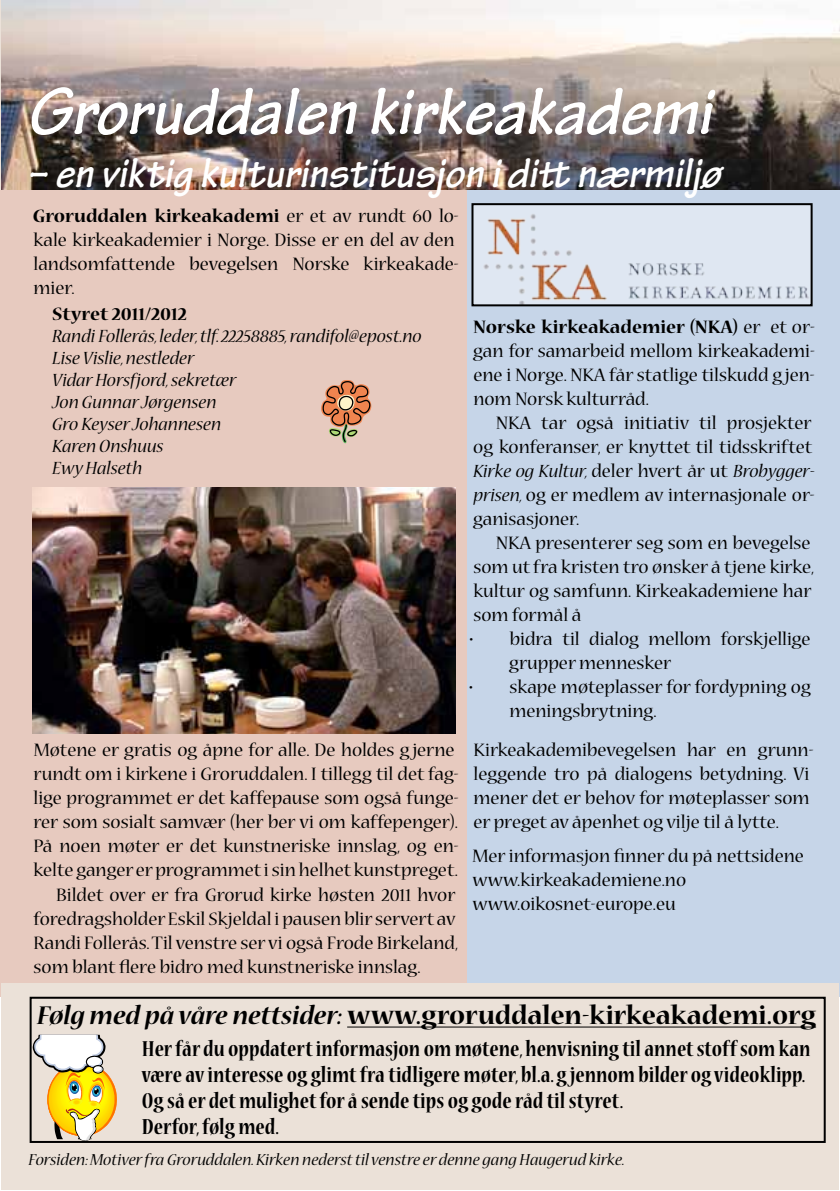
<style>
.page{position:relative;width:840px;height:1191px;background:#fff}
.page>*{position:absolute;margin:0;border:0;box-sizing:border-box;transform-origin:0 0}
.t1{font:italic 700 70px "Tekton Pro";color:#fff}
.t2{font:italic 700 44px "Tekton Pro";color:#fff}
.t3{font:700 29px "Nueva Std";color:#000}
.t4{font:700 condensed 24px/26px "Nueva Std";color:#000}
.t5{font:20px/24px "Nueva Std";color:#000}
.t6{font:italic 20px/22px "Nueva Std";color:#000}
.t7{font:700 20px "Nueva Std";color:#000}
.t8{font:italic 18px "Nueva Std";color:#000}
.s1{font-weight:700}
.s2{font-style:italic}
</style>
<div class="page">
<div style="left:461px;top:0;width:378px;height:996px;background:#c6d5e8"></div>
<div style="left:0;top:0;width:466px;height:996px;background:#e7cabf"></div>
<div style="left:472px;top:204px;width:339px;height:101px;background:#dfe7f2"></div>
<img style="left:483px;top:214px;width:326px;height:89px">
<div style="left:471px;top:203px;width:341px;height:103px;border:2px solid #000"></div>
<img style="left:2px;top:0;width:837px;height:190px">
<img style="left:33px;top:488px;width:422px;height:245px">
<div style="left:1px;top:984px;width:837px;height:206px;background:#ebe1d8"></div>
<hr style="left:347px;top:1026px;width:468px;height:1px;background:#000">
<div style="left:30px;top:996px;width:795px;height:147px;border:2px solid #000"></div>
<svg style="left:33px;top:1034px;width:84px;height:106px"></svg>
<svg style="left:321px;top:380px;width:50px;height:63px"></svg>
<h1 class="t1" style="left:27px;top:70px;width:685px">Groruddalen kirkeakademi</h1>
<h2 class="t2" style="left:27px;top:147px;width:695px">– en viktig kulturinstitusjon i ditt nærmiljø</h2>
<p class="t5" style="left:33px;top:205px;width:427px"><span class="s1">Groruddalen kirkeakademi</span> er et av rundt 60 lo&shy;kale kirkeakademier i Norge. Disse er en del av den landsomfattende bevegelsen Norske kirkeakade&shy;mier.</p>
<p class="t7" style="left:52px;top:305px;width:136px">Styret 2011/2012</p>
<p class="t6" style="left:52px;top:326px;width:371px">Randi Follerås, leder, tlf. 22258885, randifol@epost.no<br>Lise Vislie, nestleder<br>Vidar Horsfjord, sekretær<br>Jon Gunnar Jørgensen<br>Gro Keyser Johannesen<br>Karen Onshuus<br>Ewy Halseth</p>
<p class="t5" style="left:34px;top:739px;width:422px">Møtene er gratis og åpne for alle. De holdes g jerne</p>
<p class="t5" style="left:34px;top:763px;width:426px">rundt om i kirkene i Groruddalen. I tillegg til det fag-</p>
<p class="t5" style="left:34px;top:787px;width:426px">lige programmet er det kaffepause som også funge-</p>
<p class="t5" style="left:34px;top:811px;width:426px">rer som sosialt samvær (her ber vi om kaffepenger).</p>
<p class="t5" style="left:33px;top:835px;width:426px">På noen møter er det kunstneriske innslag, og en-</p>
<p class="t5" style="left:34px;top:859px;width:426px">kelte ganger er programmet i sin helhet kunstpreget.</p>
<p class="t5" style="left:56px;top:883px;width:400px">Bildet over er fra Grorud kirke høsten 2011 hvor</p>
<p class="t5" style="left:33px;top:907px;width:423px">foredragsholder Eskil Skjeldal i pausen blir servert av</p>
<p class="t5" style="left:33px;top:931px;width:426px">Randi Follerås. Til venstre ser vi også Frode Birkeland,</p>
<p class="t5" style="left:34px;top:955px;width:388px">som blant flere bidro med kunstneriske innslag.</p>
<p class="t5" style="left:473px;top:316px;width:343px;text-align:justify"><span class="s1">Norske kirkeakademier (NKA)</span> er et or&shy;gan for samarbeid mellom kirkeakademi&shy;ene i Norge. NKA får statlige tilskudd g jen&shy;nom Norsk kulturråd.</p>
<p class="t5" style="left:473px;top:412px;width:343px;text-indent:23px">NKA tar også initiativ til prosjekter og konferanser, er knyttet til tidsskriftet <span class="s2">Kirke og Kultur,</span> deler hvert år ut <span class="s2">Brobygger&shy;prisen,</span> og er medlem av internasjonale or&shy;ganisasjoner.</p>
<p class="t5" style="left:473px;top:532px;width:342px;text-indent:23px">NKA presenterer seg som en bevegelse som ut fra kristen tro ønsker å tjene kirke, kultur og samfunn. Kirkeakademiene har som formål å</p>
<p class="t5" style="left:509px;top:628px;width:302px;text-indent:-40px">• bidra til dialog mellom forskjellige grupper mennesker</p>
<p class="t5" style="left:509px;top:676px;width:303px;text-indent:-40px">• skape møteplasser for fordypning og meningsbrytning.</p>
<p class="t5" style="left:473px;top:739px;width:341px">Kirkeakademibevegelsen har en grunn&shy;leggende tro på dialogens betydning. Vi mener det er behov for møteplasser som er preget av åpenhet og vilje til å lytte.</p>
<p class="t5" style="left:472px;top:845px;width:333px">Mer informasjon finner du på nettsidene www.kirkeakademiene.no www.oikosnet-europe.eu</p>
<h3 class="t3" style="left:37px;top:1002px;width:779px"><span class="s2">Følg med på våre nettsider:</span> www.groruddalen-kirkeakademi.org</h3>
<p class="t4" style="left:142px;top:1036px;width:669px">Her får du oppdatert informasjon om møtene, henvisning til annet stoff som kan være av interesse og glimt fra tidligere møter, bl.a. g jennom bilder og videoklipp.<br>Og så er det mulighet for å sende tips og gode råd til styret.<br>Derfor, følg med.</p>
<p class="t8" style="left:29px;top:1151px;width:597px">Forsiden: Motiver fra Groruddalen. Kirken nederst til venstre er denne gang Haugerud kirke.</p>
</div>
